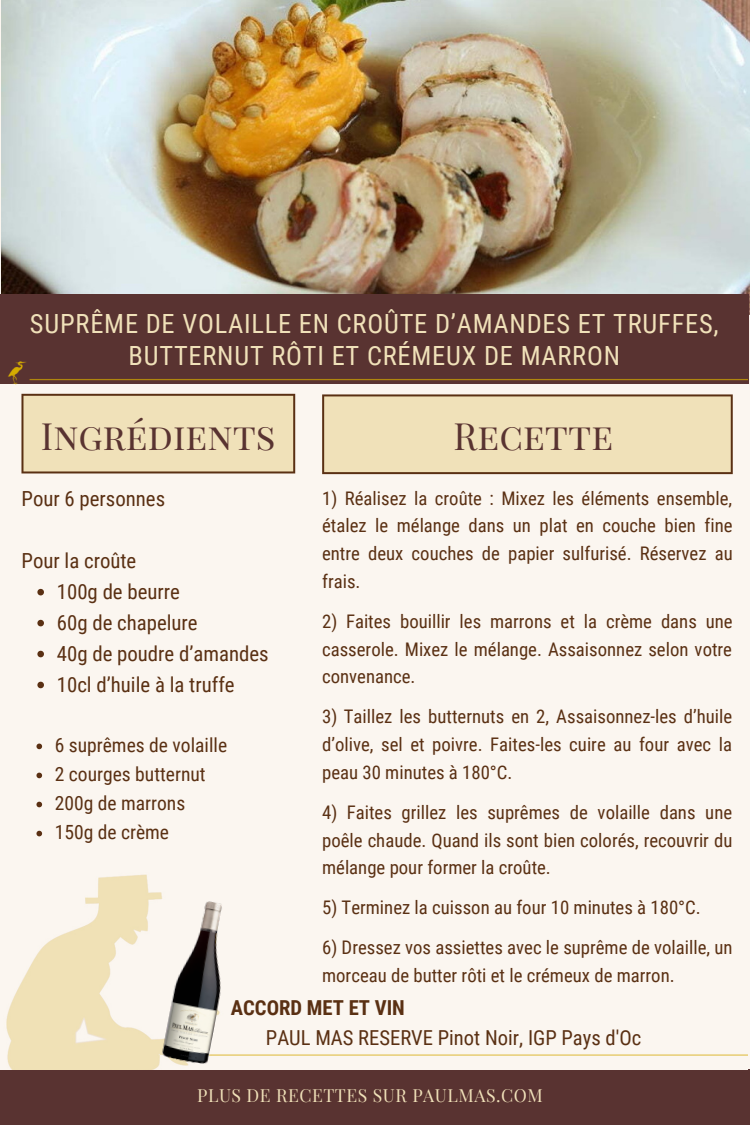
<style>
.page{position:relative;width:750px;height:1125px;background:#fbf6f0}
.page>*{position:absolute;margin:0;border:0;box-sizing:border-box;transform-origin:0 0}
.t1{font:36.88px "Playfair Display SC";color:#593331}
.t2{font:26.5px "Roboto Condensed";letter-spacing:.03em;color:#f0e1b9}
.t3{font:20.88px "Roboto Condensed";color:#5a3013}
.t4{font:20.62px "Roboto Condensed";color:#5a3013}
.t5{font:700 20.62px "Roboto Condensed";color:#5a3013}
.t6{font:19.5px "Roboto Condensed";color:#5a3013}
.t7{font:18.75px/27.8px "Roboto Condensed";color:#5a3013;text-align:justify}
.t8{font:17.62px "Playfair Display SC";letter-spacing:.03em;color:#f0e1b9}
</style>
<div class="page">
<img style="left:1px;top:0;width:749px;height:315px">
<div style="left:0;top:1069px;width:750px;height:56px;background:#593331"></div>
<img style="left:6px;top:650px;width:741px;height:419px">
<svg style="left:21px;top:394px;width:274px;height:79px;background:#e2d1aa"></svg>
<div style="left:44px;top:416px;width:229px;height:35px;background:#f0e1b9"></div>
<svg style="left:322px;top:394px;width:411px;height:80px;background:#e2d1aa"></svg>
<div style="left:344px;top:417px;width:366px;height:35px;background:#f0e1b9"></div>
<div style="left:0;top:294px;width:749px;height:90px;background:#593331"></div>
<svg style="left:37px;top:589px;width:7px;height:6px"></svg>
<svg style="left:37px;top:620px;width:7px;height:6px"></svg>
<svg style="left:37px;top:651px;width:7px;height:6px"></svg>
<svg style="left:37px;top:682px;width:7px;height:6px"></svg>
<svg style="left:36px;top:744px;width:6px;height:5px"></svg>
<svg style="left:36px;top:773px;width:6px;height:5px"></svg>
<svg style="left:36px;top:802px;width:6px;height:5px"></svg>
<svg style="left:36px;top:831px;width:6px;height:5px"></svg>
<img style="left:158px;top:894px;width:83px;height:176px">
<img style="left:8px;top:361px;width:739px;height:33px">
<p class="t2" style="left:30px;top:308px;width:690px">SUPRÊME DE VOLAILLE EN CROÛTE D’AMANDES ET TRUFFES,</p>
<p class="t2" style="left:129px;top:340px;width:493px">BUTTERNUT RÔTI ET CRÉMEUX DE MARRON</p>
<p class="t1" style="left:41px;top:410px;width:236px">Ingrédients</p>
<p class="t1" style="left:454px;top:410px;width:161px">Recette</p>
<p class="t7" style="left:322px;top:484px;width:412px">1) Réalisez la croûte : Mixez les éléments ensemble, étalez le mélange dans un plat en couche bien fine entre deux couches de papier sulfurisé. Réservez au frais.</p>
<p class="t7" style="left:322px;top:608px;width:412px">2) Faites bouillir les marrons et la crème dans une casserole. Mixez le mélange. Assaisonnez selon votre convenance.</p>
<p class="t7" style="left:322px;top:703px;width:412px">3) Taillez les butternuts en 2, Assaisonnez-les d’huile d’olive, sel et poivre. Faites-les cuire au four avec la peau 30 minutes à 180°C.</p>
<p class="t7" style="left:322px;top:799px;width:412px">4) Faites grillez les suprêmes de volaille dans une poêle chaude. Quand ils sont bien colorés, recouvrir du mélange pour former la croûte.</p>
<p class="t7" style="left:322px;top:894px;width:380px">5) Terminez la cuisson au four 10 minutes à 180°C.</p>
<p class="t7" style="left:322px;top:934px;width:412px">6) Dressez vos assiettes avec le suprême de volaille, un morceau de butter rôti et le crémeux de marron.</p>
<p class="t5" style="left:231px;top:995px;width:176px">ACCORD MET ET VIN</p>
<p class="t4" style="left:266px;top:1025px;width:377px">PAUL MAS RESERVE Pinot Noir, IGP Pays d'Oc</p>
<p class="t3" style="left:21px;top:487px;width:145px">Pour 6 personnes</p>
<p class="t3" style="left:21px;top:549px;width:116px">Pour la croûte</p>
<p class="t3" style="left:57px;top:580px;width:125px">100g de beurre</p>
<p class="t3" style="left:57px;top:611px;width:142px">60g de chapelure</p>
<p class="t3" style="left:57px;top:642px;width:213px">40g de poudre d’amandes</p>
<p class="t3" style="left:57px;top:673px;width:179px">10cl d’huile à la truffe</p>
<p class="t6" style="left:55px;top:734px;width:174px">6 suprêmes de volaille</p>
<p class="t6" style="left:55px;top:763px;width:153px">2 courges butternut</p>
<p class="t6" style="left:55px;top:792px;width:132px">200g de marrons</p>
<p class="t6" style="left:55px;top:821px;width:116px">150g de crème</p>
<p class="t8" style="left:197px;top:1083px;width:347px">PLUS DE RECETTES SUR PAULMAS.COM</p>
</div>
